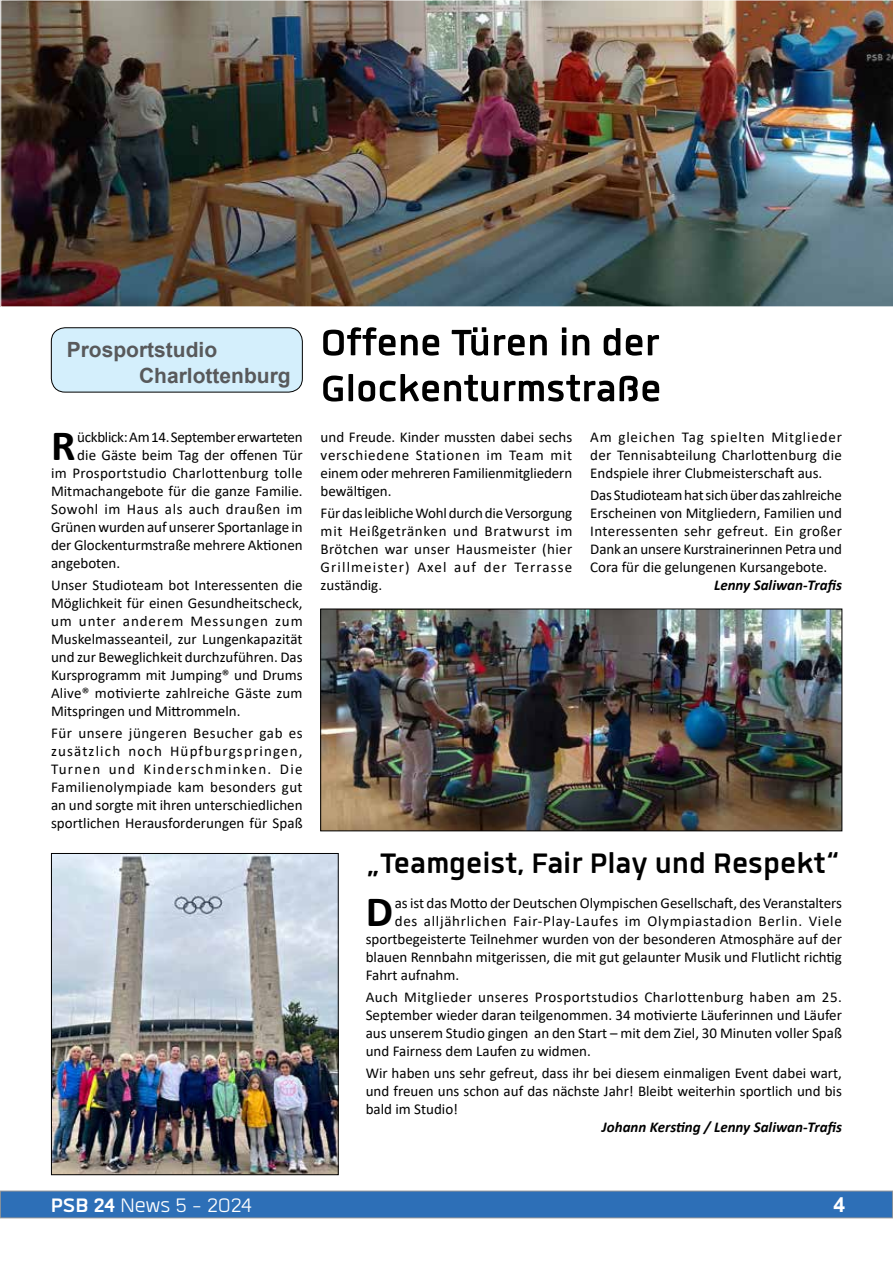
<style>
.page{position:relative;width:893px;height:1263px;background:#fff}
.page>*{position:absolute;margin:0;border:0;box-sizing:border-box;transform-origin:0 0}
.t1{font:700 51px/45.9px "Quan";color:#000}
.t2{font:700 43.35px "Calibri";color:#000}
.t3{font:700 39px "Quan";color:#000}
.t4{font:27px "Quan";color:#fff}
.t5{font:700 21px/25.2px "Arial";color:#58595b}
.t6{font:700 21px "Arial";color:#fff}
.t7{font:15px/18px "Calibri";color:#000;text-align:justify}
.t8{font:15px "Calibri";letter-spacing:.045em;color:#000}
.t9{font:italic 700 15px "Calibri";color:#000}
.t10{font:15px "Calibri";letter-spacing:.02em;color:#000}
.t11{font:15px "Calibri";letter-spacing:-.02em;color:#000}
.t12{font:15px "Calibri";letter-spacing:.04em;color:#000}
.s1{font-weight:700}
</style>
<div class="page">
<div style="left:0;top:1191px;width:893px;height:27px;background:#2d6fb7"></div>
<div style="left:0;top:1191px;width:893px;height:27px;border:1px solid #939598"></div>
<div style="left:51px;top:328px;width:251px;height:64px;background:#d4effc;border-radius:14px"></div>
<div style="left:51px;top:327px;width:252px;height:65px;border:1px solid #000;border-radius:14px"></div>
<img style="left:0;top:0;width:893px;height:307px">
<img style="left:322px;top:611px;width:518px;height:218px">
<div style="left:320px;top:609px;width:522px;height:222px;border:1px solid #000"></div>
<img style="left:53px;top:855px;width:284px;height:318px">
<div style="left:51px;top:853px;width:288px;height:322px;border:1px solid #000"></div>
<h3 class="t5" style="left:139px;top:338px;width:153px;text-indent:-72px">Prosportstudio<br>Charlottenburg</h3>
<h2 class="t2" style="left:51px;top:415px;width:26px">R</h2>
<p class="t11" style="left:77px;top:426px;width:227px">ückblick: Am 14. September erwarteten</p>
<p class="t7" style="left:77px;top:445px;width:227px">die Gäste beim Tag der offenen Tür</p>
<p class="t10" style="left:51px;top:462px;width:253px">im Prosportstudio Charlottenburg tolle</p>
<p class="t7" style="left:51px;top:481px;width:253px">Mitmachangebote für die ganze Familie.</p>
<p class="t12" style="left:51px;top:498px;width:253px">Sowohl im Haus als auch draußen im</p>
<p class="t7" style="left:51px;top:517px;width:253px">Grünen wurden auf unserer Sportanlage in</p>
<p class="t7" style="left:51px;top:535px;width:253px">der Glockenturmstraße mehrere Aktionen</p>
<p class="t7" style="left:51px;top:553px;width:71px">angeboten.</p>
<p class="t7" style="left:51px;top:575px;width:253px">Unser Studioteam bot Interessenten die Möglichkeit für einen Gesundheitscheck, um unter anderem Messungen zum Muskelmasseanteil, zur Lungenkapazität und zur Beweglichkeit durchzuführen. Das Kursprogramm mit Jumping® und Drums Alive® motivierte zahlreiche Gäste zum Mitspringen und Mittrommeln.</p>
<p class="t7" style="left:51px;top:724px;width:253px">Für unsere jüngeren Besucher gab es zusätzlich noch Hüpfburgspringen, Turnen und Kinderschminken. Die Familienolympiade kam besonders gut an und sorgte mit ihren unterschiedlichen sportlichen Herausforderungen für Spaß</p>
<h1 class="t1" style="left:321px;top:319px;width:342px">Offene Türen in der<br>Glockenturmstraße</h1>
<p class="t7" style="left:590px;top:427px;width:253px">Am gleichen Tag spielten Mitglieder der Tennisabteilung Charlottenburg die Endspiele ihrer Clubmeisterschaft aus.</p>
<p class="t7" style="left:590px;top:485px;width:253px">Das Studioteam hat sich über das zahlreiche Erscheinen von Mitgliedern, Familien und Interessenten sehr gefreut. Ein großer Dank an unsere Kurstrainerinnen Petra und Cora für die gelungenen Kursangebote.</p>
<p class="t9" style="left:714px;top:574px;width:129px">Lenny Saliwan-Trafis</p>
<p class="t7" style="left:321px;top:427px;width:253px">und Freude. Kinder mussten dabei sechs verschiedene Stationen im Team mit einem oder mehreren Familienmitgliedern bewältigen.</p>
<p class="t7" style="left:321px;top:503px;width:253px">Für das leibliche Wohl durch die Versorgung mit Heißgetränken und Bratwurst im Brötchen war unser Hausmeister (hier Grillmeister) Axel auf der Terrasse zuständig.</p>
<h3 class="t3" style="left:366px;top:844px;width:476px">„Teamgeist, Fair Play und Respekt“</h3>
<h2 class="t2" style="left:366px;top:880px;width:29px">D</h2>
<p class="t7" style="left:395px;top:893px;width:449px">as ist das Motto der Deutschen Olympischen Gesellschaft, des Veranstalters</p>
<p class="t8" style="left:395px;top:910px;width:449px">des alljährlichen Fair-Play-Laufes im Olympiastadion Berlin. Viele</p>
<p class="t7" style="left:366px;top:929px;width:478px">sportbegeisterte Teilnehmer wurden von der besonderen Atmosphäre auf der</p>
<p class="t7" style="left:366px;top:947px;width:478px">blauen Rennbahn mitgerissen, die mit gut gelaunter Musik und Flutlicht richtig</p>
<p class="t7" style="left:366px;top:965px;width:95px">Fahrt aufnahm.</p>
<p class="t7" style="left:366px;top:987px;width:478px">Auch Mitglieder unseres Prosportstudios Charlottenburg haben am 25.<br>September wieder daran teilgenommen. 34 motivierte Läuferinnen und Läufer aus unserem Studio gingen an den Start – mit dem Ziel, 30 Minuten voller Spaß und Fairness dem Laufen zu widmen.</p>
<p class="t7" style="left:366px;top:1064px;width:478px">Wir haben uns sehr gefreut, dass ihr bei diesem einmaligen Event dabei wart, und freuen uns schon auf das nächste Jahr! Bleibt weiterhin sportlich und bis bald im Studio!</p>
<p class="t9" style="left:602px;top:1116px;width:242px">Johann Kersting / Lenny Saliwan-Trafis</p>
<h3 class="t4" style="left:51px;top:1192px;width:204px"><span class="s1">PSB 24</span> News 5 - 2024</h3>
<h3 class="t6" style="left:833px;top:1189px;width:13px">4</h3>
</div>
